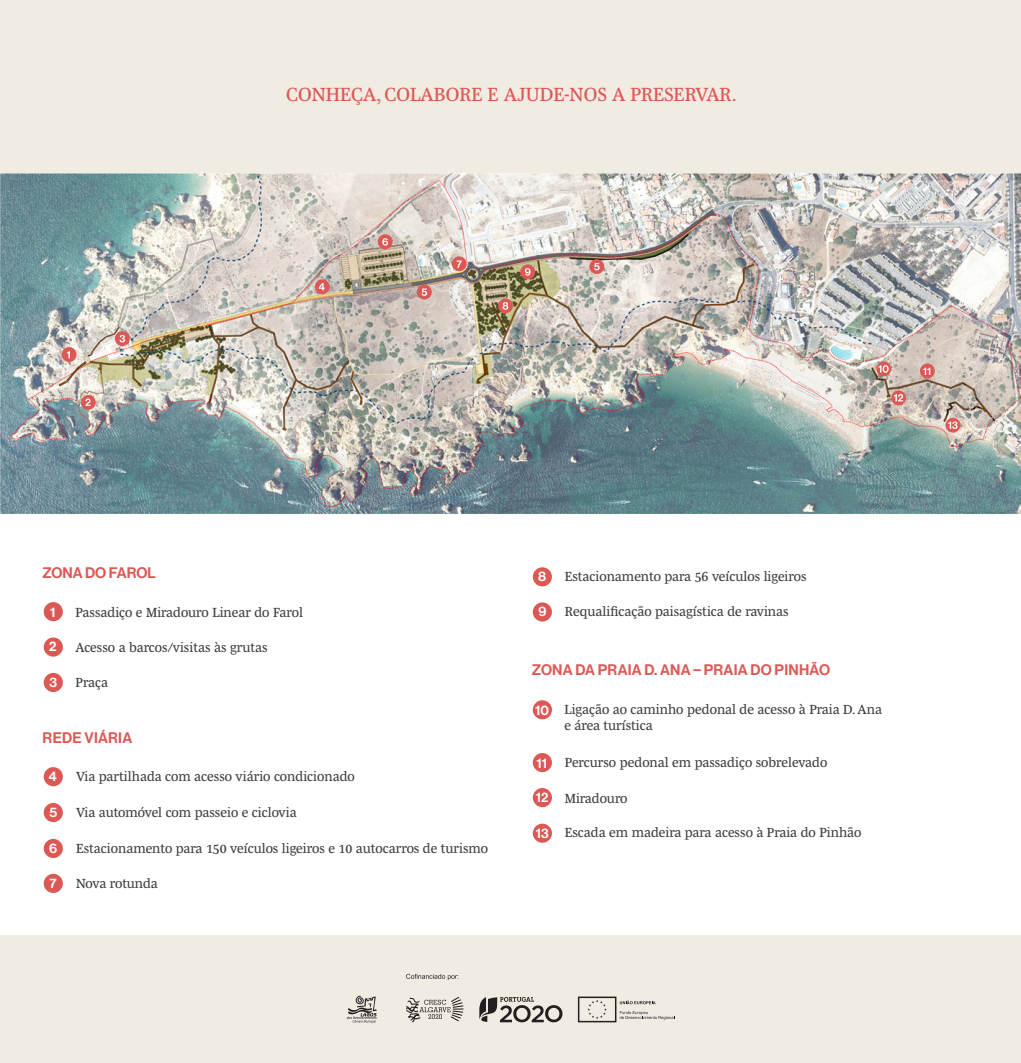
<style>
.page{position:relative;width:1021px;height:1063px;background:#fff}
.page>*{position:absolute;margin:0;border:0;box-sizing:border-box;transform-origin:0 0}
.t1{font:19.5px "Mencken Std Text";color:#dc5855}
.t2{font:15px "N Haas Grotesk DS Pro 65 Md";letter-spacing:.015em;color:#dc5855}
.t3{font:13.5px/16.2px "Mencken Std Text";color:#3e3e3f}
.t4{font:13.5px "N Haas Grotesk DS Pro 65 Md";color:#fff}
.t5{font:13.5px "Mencken Std Text";letter-spacing:-.025em;color:#3e3e3f}
</style>
<div class="page">
<div style="left:0;top:0;width:1020px;height:191px;background:#f1ece2"></div>
<div style="left:0;top:935px;width:1020px;height:128px;background:#f1ece2"></div>
<img style="left:0;top:174px;width:1020px;height:340px">
<div style="left:44px;top:602px;width:19px;height:19px;background:#dc5855;border-radius:50%"></div>
<div style="left:533px;top:567px;width:19px;height:19px;background:#dc5855;border-radius:50%"></div>
<div style="left:533px;top:602px;width:19px;height:20px;background:#dc5855;border-radius:50%"></div>
<div style="left:533px;top:700px;width:19px;height:19px;background:#dc5855;border-radius:50%"></div>
<div style="left:533px;top:753px;width:19px;height:19px;background:#dc5855;border-radius:50%"></div>
<div style="left:533px;top:788px;width:19px;height:19px;background:#dc5855;border-radius:50%"></div>
<div style="left:533px;top:824px;width:19px;height:19px;background:#dc5855;border-radius:50%"></div>
<div style="left:44px;top:638px;width:19px;height:19px;background:#dc5855;border-radius:50%"></div>
<div style="left:44px;top:673px;width:19px;height:19px;background:#dc5855;border-radius:50%"></div>
<div style="left:44px;top:767px;width:19px;height:19px;background:#dc5855;border-radius:50%"></div>
<div style="left:44px;top:803px;width:19px;height:19px;background:#dc5855;border-radius:50%"></div>
<div style="left:44px;top:839px;width:19px;height:19px;background:#dc5855;border-radius:50%"></div>
<div style="left:44px;top:874px;width:19px;height:19px;background:#dc5855;border-radius:50%"></div>
<div style="left:62px;top:347px;width:15px;height:15px;background:#dc5855;border-radius:50%"></div>
<svg style="left:67px;top:351px;width:3px;height:7px"></svg>
<div style="left:315px;top:279px;width:15px;height:15px;background:#dc5855;border-radius:50%"></div>
<svg style="left:319px;top:283px;width:6px;height:7px"></svg>
<svg style="left:876px;top:361px;width:15px;height:15px"></svg>
<svg style="left:878px;top:365px;width:10px;height:8px"></svg>
<div style="left:452px;top:256px;width:14px;height:15px;background:#dc5855;border-radius:50%"></div>
<svg style="left:456px;top:261px;width:5px;height:7px"></svg>
<div style="left:81px;top:395px;width:15px;height:15px;background:#dc5855;border-radius:50%"></div>
<svg style="left:85px;top:399px;width:6px;height:7px"></svg>
<div style="left:417px;top:285px;width:15px;height:15px;background:#dc5855;border-radius:50%"></div>
<svg style="left:421px;top:289px;width:6px;height:7px"></svg>
<div style="left:589px;top:259px;width:15px;height:15px;background:#dc5855;border-radius:50%"></div>
<svg style="left:594px;top:263px;width:5px;height:7px"></svg>
<div style="left:498px;top:298px;width:15px;height:15px;background:#dc5855;border-radius:50%"></div>
<svg style="left:502px;top:302px;width:6px;height:8px"></svg>
<div style="left:115px;top:331px;width:15px;height:15px;background:#dc5855;border-radius:50%"></div>
<svg style="left:119px;top:335px;width:6px;height:7px"></svg>
<div style="left:378px;top:234px;width:14px;height:15px;background:#dc5855;border-radius:50%"></div>
<svg style="left:382px;top:238px;width:6px;height:8px"></svg>
<div style="left:520px;top:264px;width:15px;height:15px;background:#dc5855;border-radius:50%"></div>
<svg style="left:525px;top:268px;width:5px;height:8px"></svg>
<svg style="left:919px;top:364px;width:15px;height:14px"></svg>
<svg style="left:923px;top:368px;width:7px;height:7px"></svg>
<svg style="left:891px;top:390px;width:15px;height:15px"></svg>
<svg style="left:893px;top:394px;width:10px;height:7px"></svg>
<svg style="left:945px;top:418px;width:15px;height:15px"></svg>
<svg style="left:948px;top:421px;width:9px;height:8px"></svg>
<svg style="left:479px;top:997px;width:83px;height:25px"></svg>
<svg style="left:406px;top:997px;width:57px;height:25px"></svg>
<svg style="left:406px;top:974px;width:53px;height:6px"></svg>
<svg style="left:619px;top:1001px;width:36px;height:3px"></svg>
<svg style="left:619px;top:1011px;width:56px;height:9px"></svg>
<div style="left:578px;top:997px;width:38px;height:25px;border:2px solid #231f20"></div>
<svg style="left:587px;top:1000px;width:20px;height:19px"></svg>
<svg style="left:346px;top:996px;width:31px;height:27px"></svg>
<p class="t1" style="left:286px;top:83px;width:452px">CONHEÇA, COLABORE E AJUDE-NOS A PRESERVAR.</p>
<p class="t2" style="left:43px;top:564px;width:115px">ZONA DO FAROL</p>
<p class="t4" style="left:538px;top:569px;width:10px">8</p>
<p class="t3" style="left:564px;top:568px;width:243px">Estacionamento para 56 veículos ligeiros</p>
<p class="t4" style="left:50px;top:604px;width:7px">1</p>
<p class="t3" style="left:76px;top:604px;width:229px">Passadiço e Miradouro Linear do Farol</p>
<p class="t4" style="left:49px;top:639px;width:9px">2</p>
<p class="t3" style="left:76px;top:639px;width:194px">Acesso a barcos/visitas às grutas</p>
<p class="t4" style="left:50px;top:675px;width:9px">3</p>
<p class="t3" style="left:76px;top:674px;width:34px">Praça</p>
<p class="t2" style="left:43px;top:729px;width:91px">REDE VIÁRIA</p>
<p class="t4" style="left:49px;top:769px;width:10px">4</p>
<p class="t3" style="left:76px;top:768px;width:280px">Via partilhada com acesso viário condicionado</p>
<p class="t4" style="left:49px;top:805px;width:9px">5</p>
<p class="t3" style="left:76px;top:804px;width:222px">Via automóvel com passeio e ciclovia</p>
<p class="t4" style="left:49px;top:841px;width:10px">6</p>
<p class="t3" style="left:76px;top:840px;width:413px">Estacionamento para 150 veículos ligeiros e 10 autocarros de turismo</p>
<p class="t4" style="left:50px;top:876px;width:9px">7</p>
<p class="t5" style="left:76px;top:876px;width:83px">Nova rotunda</p>
<p class="t4" style="left:538px;top:604px;width:10px">9</p>
<p class="t3" style="left:564px;top:603px;width:225px">Requalificação paisagística de ravinas</p>
<p class="t2" style="left:532px;top:661px;width:300px">ZONA DA PRAIA D. ANA – PRAIA DO PINHÃO</p>
<p class="t4" style="left:535px;top:702px;width:15px">10</p>
<p class="t4" style="left:536px;top:755px;width:12px">11</p>
<p class="t4" style="left:536px;top:790px;width:14px">12</p>
<p class="t4" style="left:536px;top:825px;width:14px">13</p>
<p class="t3" style="left:564px;top:701px;width:319px">Ligação ao caminho pedonal de acesso à Praia D. Ana e área turística</p>
<p class="t3" style="left:564px;top:754px;width:264px">Percurso pedonal em passadiço sobrelevado</p>
<p class="t3" style="left:564px;top:790px;width:64px">Miradouro</p>
<p class="t3" style="left:564px;top:824px;width:298px">Escada em madeira para acesso à Praia do Pinhão</p>
</div>
